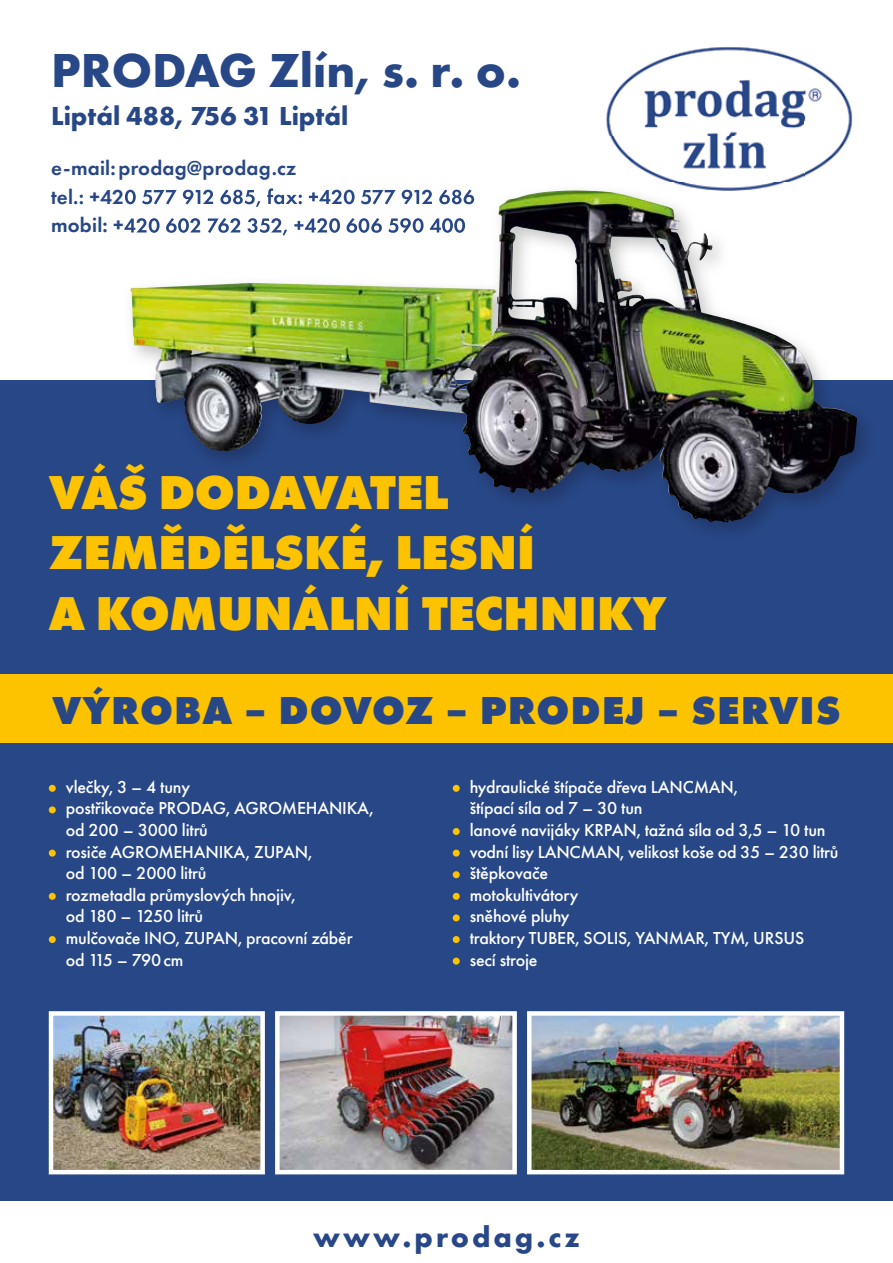
<style>
.page{position:relative;width:893px;height:1263px;background:#fff}
.page>*{position:absolute;margin:0;border:0;box-sizing:border-box;transform-origin:0 0}
.t1{font:700 49.5px "Futura PT";color:#274787}
.t2{font:800 49.35px/60.6px "Futura PT";letter-spacing:-.01em;color:#fdc300}
.t3{font:800 40.5px "Futura PT";letter-spacing:.025em;color:#274787}
.t4{font:700 30px "Futura PT";letter-spacing:.1em;color:#274787}
.t5{font:700 27px "Futura PT";color:#274787}
.t6{font:600 21px "Futura PT";letter-spacing:.01em;color:#274787}
.t7{font:500 18px/21.6px "Futura PT";letter-spacing:-.01em;color:#fff}
</style>
<div class="page">
<div style="left:0;top:381px;width:893px;height:820px;background:#274787"></div>
<img style="left:606px;top:47px;width:247px;height:135px">
<div style="left:0;top:674px;width:893px;height:68px;background:#fdc300"></div>
<img style="left:123px;top:182px;width:754px;height:350px">
<img style="left:123px;top:188px;width:351px;height:19px">
<img style="left:123px;top:217px;width:7px;height:18px">
<img style="left:130px;top:191px;width:429px;height:260px">
<img style="left:532px;top:1016px;width:307px;height:153px">
<div style="left:527px;top:1011px;width:317px;height:163px;border:4px solid #fff"></div>
<img style="left:54px;top:1016px;width:206px;height:153px">
<div style="left:49px;top:1011px;width:216px;height:163px;border:4px solid #fff"></div>
<img style="left:280px;top:1016px;width:232px;height:153px">
<div style="left:275px;top:1011px;width:242px;height:163px;border:4px solid #fff"></div>
<div style="left:49px;top:785px;width:7px;height:7px;background:#fdc300;border-radius:50%"></div>
<div style="left:49px;top:806px;width:7px;height:7px;background:#fdc300;border-radius:50%"></div>
<div style="left:49px;top:850px;width:7px;height:7px;background:#fdc300;border-radius:50%"></div>
<div style="left:49px;top:893px;width:7px;height:7px;background:#fdc300;border-radius:50%"></div>
<div style="left:49px;top:936px;width:7px;height:7px;background:#fdc300;border-radius:50%"></div>
<div style="left:453px;top:785px;width:7px;height:7px;background:#fdc300;border-radius:50%"></div>
<div style="left:453px;top:828px;width:7px;height:7px;background:#fdc300;border-radius:50%"></div>
<div style="left:453px;top:850px;width:7px;height:7px;background:#fdc300;border-radius:50%"></div>
<div style="left:453px;top:871px;width:7px;height:7px;background:#fdc300;border-radius:50%"></div>
<div style="left:453px;top:893px;width:7px;height:7px;background:#fdc300;border-radius:50%"></div>
<div style="left:453px;top:914px;width:7px;height:7px;background:#fdc300;border-radius:50%"></div>
<div style="left:453px;top:936px;width:7px;height:7px;background:#fdc300;border-radius:50%"></div>
<div style="left:453px;top:958px;width:7px;height:7px;background:#fdc300;border-radius:50%"></div>
<h1 class="t1" style="left:51px;top:38px;width:472px">PRODAG Zlín, s. r. o.</h1>
<h3 class="t5" style="left:51px;top:99px;width:299px">Liptál 488, 756 31 Liptál</h3>
<p class="t6" style="left:51px;top:155px;width:247px">e-mail: prodag@prodag.cz</p>
<h2 class="t2" style="left:49px;top:461px;width:619px">VÁŠ DODAVATEL<br>ZEMĚDĚLSKÉ, LESNÍ<br>A KOMUNÁLNÍ TECHNIKY</h2>
<h3 class="t3" style="left:52px;top:685px;width:790px">VÝROBA – DOVOZ – PRODEJ – SERVIS</h3>
<p class="t7" style="left:66px;top:776px;width:309px">vlečky, 3 – 4 tuny<br>postřikovače PRODAG, AGROMEHANIKA, od 200 – 3000 litrů<br>rosiče AGROMEHANIKA, ZUPAN,<br>od 100 – 2000 litrů<br>rozmetadla průmyslových hnojiv,<br>od 180 – 1250 litrů<br>mulčovače INO, ZUPAN, pracovní záběr od 115 – 790 cm</p>
<p class="t7" style="left:470px;top:776px;width:370px">hydraulické štípače dřeva LANCMAN,<br>štípací síla od 7 – 30 tun<br>lanové navijáky KRPAN, tažná síla od 3,5 – 10 tun vodní lisy LANCMAN, velikost koše od 35 – 230 litrů štěpkovače<br>motokultivátory<br>sněhové pluhy<br>traktory TUBER, SOLIS, YANMAR, TYM, URSUS<br>secí stroje</p>
<h3 class="t4" style="left:313px;top:1217px;width:268px">www.prodag.cz</h3>
</div>
